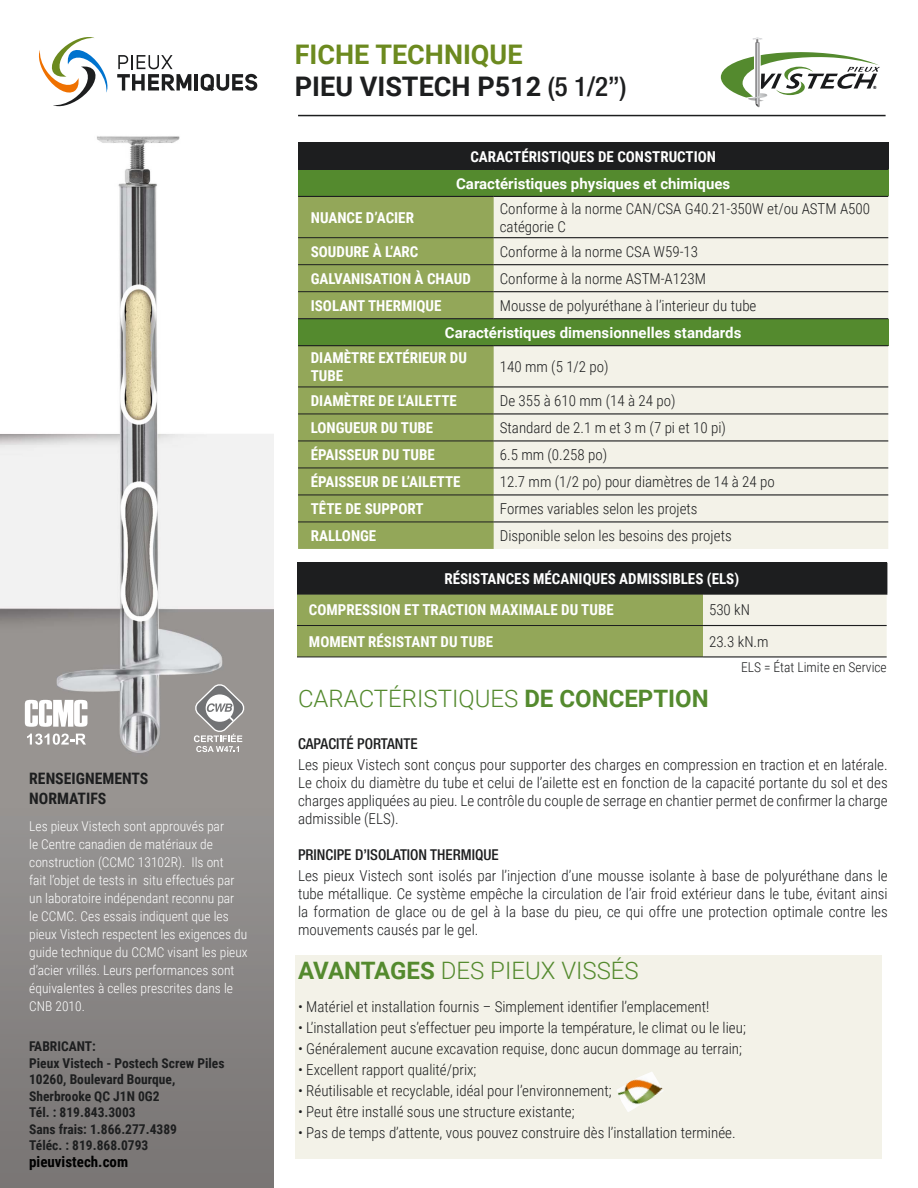
<style>
.page{position:relative;width:918px;height:1188px;background:#fff}
.page>*{position:absolute;margin:0;border:0;box-sizing:border-box;transform-origin:0 0}
.t1{font:700 27px/32.4px "Roboto";color:#1d1e1f}
.t2{font:300 24px "Roboto";color:#548a2e}
.t3{font:700 15.75px/20.4px "Roboto Condensed";color:#1d1e1f}
.t4{font:300 15px/18px "Roboto Condensed";color:#1d1e1f;text-align:justify}
.t5{font:700 15px/18px "Roboto Condensed";color:#fff}
.t6{font:700 15px "Roboto";color:#fff}
.t7{font:500 condensed 15px "Helvetica Neue LT Std";color:#1d1e1f}
.t8{font:700 15px "Roboto Condensed";color:#000}
.t9{font:300 13.5px/18px "Roboto Condensed";color:#fff}
.t10{font:700 13.5px/16.5px "Roboto Condensed";color:#1d1e1f}
.t11{font:300 13.5px "Roboto Condensed";color:#1d1e1f}
.t12{font:900 4.35px "Lato";color:#191a1c}
.s1{color:#6c8a1f}
.s2{font-family:"Helvetica Neue LT Std";font-weight:500;font-stretch:condensed}
.s3{font-weight:700}
</style>
<div class="page">
<img style="left:0;top:75px;width:273px;height:1113px">
<svg style="left:37px;top:37px;width:72px;height:71px"></svg>
<svg style="left:117px;top:55px;width:74px;height:36px"></svg>
<hr style="left:195px;top:74px;width:3px;height:17px;background:#1d1e1f">
<svg style="left:201px;top:74px;width:57px;height:17px"></svg>
<svg style="left:721px;top:37px;width:159px;height:71px"></svg>
<hr style="left:298px;top:115px;width:588px;height:1px;background:#1d1e1f">
<svg style="left:25px;top:700px;width:62px;height:27px"></svg>
<svg style="left:27px;top:734px;width:59px;height:11px"></svg>
<svg style="left:192px;top:681px;width:56px;height:71px"></svg>
<div style="left:298px;top:142px;width:590px;height:27px;background:#1d1e1f"></div>
<div style="left:298px;top:169px;width:590px;height:27px;background:#548a2e"></div>
<div style="left:298px;top:197px;width:196px;height:352px;background:#93a759"></div>
<div style="left:494px;top:197px;width:394px;height:352px;background:#f3f2e8"></div>
<div style="left:298px;top:319px;width:590px;height:27px;background:#548a2e"></div>
<hr style="left:298px;top:237px;width:196px;height:1px;background:#1d1e1f">
<hr style="left:298px;top:264px;width:196px;height:1px;background:#1d1e1f">
<hr style="left:298px;top:291px;width:196px;height:1px;background:#1d1e1f">
<hr style="left:298px;top:386px;width:196px;height:1px;background:#1d1e1f">
<hr style="left:298px;top:413px;width:196px;height:1px;background:#1d1e1f">
<hr style="left:298px;top:440px;width:196px;height:1px;background:#1d1e1f">
<hr style="left:298px;top:467px;width:196px;height:1px;background:#1d1e1f">
<hr style="left:298px;top:494px;width:196px;height:1px;background:#1d1e1f">
<hr style="left:298px;top:521px;width:196px;height:1px;background:#1d1e1f">
<hr style="left:494px;top:237px;width:394px;height:1px;background:#1d1e1f">
<hr style="left:494px;top:264px;width:394px;height:1px;background:#1d1e1f">
<hr style="left:494px;top:291px;width:394px;height:1px;background:#1d1e1f">
<hr style="left:298px;top:169px;width:196px;height:1px;background:#1d1e1f">
<hr style="left:494px;top:169px;width:394px;height:1px;background:#1d1e1f">
<hr style="left:298px;top:196px;width:196px;height:1px;background:#1d1e1f">
<hr style="left:494px;top:196px;width:394px;height:1px;background:#1d1e1f">
<hr style="left:298px;top:318px;width:196px;height:1px;background:#1d1e1f">
<hr style="left:494px;top:318px;width:394px;height:1px;background:#1d1e1f">
<hr style="left:298px;top:345px;width:196px;height:1px;background:#1d1e1f">
<hr style="left:494px;top:345px;width:394px;height:1px;background:#1d1e1f">
<hr style="left:494px;top:386px;width:394px;height:2px;background:#1d1e1f">
<hr style="left:494px;top:413px;width:394px;height:2px;background:#1d1e1f">
<hr style="left:494px;top:440px;width:394px;height:2px;background:#1d1e1f">
<hr style="left:494px;top:467px;width:394px;height:2px;background:#1d1e1f">
<hr style="left:494px;top:494px;width:394px;height:2px;background:#1d1e1f">
<hr style="left:494px;top:521px;width:394px;height:2px;background:#1d1e1f">
<div style="left:297px;top:563px;width:590px;height:31px;background:#1d1e1f"></div>
<svg style="left:297px;top:595px;width:590px;height:61px;background:#b0be85"></svg>
<hr style="left:297px;top:594px;width:406px;height:1px;background:#1d1e1f">
<hr style="left:297px;top:625px;width:406px;height:1px;background:#1d1e1f">
<hr style="left:297px;top:656px;width:406px;height:1px;background:#1d1e1f">
<hr style="left:703px;top:594px;width:184px;height:1px;background:#1d1e1f">
<hr style="left:703px;top:625px;width:184px;height:1px;background:#1d1e1f">
<hr style="left:703px;top:656px;width:184px;height:2px;background:#1d1e1f">
<div style="left:295px;top:955px;width:587px;height:204px;background:#f3f2e8"></div>
<img style="left:617px;top:1072px;width:46px;height:40px">
<p class="t3" style="left:29px;top:768px;width:121px">RENSEIGNEMENTS<br>NORMATIFS</p>
<p class="t9" style="left:29px;top:817px;width:220px">Les pieux Vistech sont approuvés par<br>le Centre canadien de matériaux de construction (CCMC 13102R). Ils ont<br>fait l’objet de tests in situ effectués par un laboratoire indépendant reconnu par<br>le CCMC. Ces essais indiquent que les pieux Vistech respectent les exigences du guide technique du CCMC visant les pieux d’acier vrillés. Leurs performances sont équivalentes à celles prescrites dans le CNB 2010.</p>
<p class="t10" style="left:29px;top:1038px;width:197px">FABRICANT:<br>Pieux Vistech - Postech Screw Piles<br>10260, Boulevard Bourque,<br>Sherbrooke QC J1N 0G2<br>Tél. : 819.843.3003<br>Sans frais: 1.866.277.4389<br>Téléc. : 819.868.0793</p>
<p class="t8" style="left:29px;top:1151px;width:101px">pieuvistech.com</p>
<h1 class="t1" style="left:295px;top:37px;width:333px"><span class="s1">FICHE TECHNIQUE<br></span>PIEU VISTECH P512 <span class="s2">(5 1/2’’)</span></h1>
<p class="t5" style="left:470px;top:147px;width:247px">CARACTÉRISTIQUES DE CONSTRUCTION</p>
<p class="t6" style="left:456px;top:173px;width:276px">Caractéristiques physiques et chimiques</p>
<p class="t12" style="left:873px;top:84px;width:5px">®</p>
<p class="t5" style="left:311px;top:208px;width:105px">NUANCE D’ACIER</p>
<p class="t4" style="left:500px;top:199px;width:372px">Conforme à la norme CAN/CSA G40.21-350W et/ou ASTM A500 catégorie C</p>
<p class="t5" style="left:311px;top:242px;width:109px">SOUDURE À L’ARC</p>
<p class="t4" style="left:500px;top:242px;width:200px">Conforme à la norme CSA W59-13</p>
<p class="t5" style="left:311px;top:269px;width:161px">GALVANISATION À CHAUD</p>
<p class="t4" style="left:500px;top:269px;width:208px">Conforme à la norme ASTM-A123M</p>
<p class="t5" style="left:311px;top:296px;width:132px">ISOLANT THERMIQUE</p>
<p class="t4" style="left:500px;top:296px;width:258px">Mousse de polyuréthane à l’interieur du tube</p>
<p class="t6" style="left:445px;top:322px;width:298px">Caractéristiques dimensionnelles standards</p>
<p class="t5" style="left:311px;top:348px;width:158px">DIAMÈTRE EXTÉRIEUR DU<br>TUBE</p>
<p class="t4" style="left:500px;top:357px;width:110px">140 mm (5 1/2 po)</p>
<p class="t5" style="left:311px;top:391px;width:148px">DIAMÈTRE DE L’AILETTE</p>
<p class="t4" style="left:500px;top:391px;width:177px">De 355 à 610 mm (14 à 24 po)</p>
<p class="t5" style="left:311px;top:418px;width:124px">LONGUEUR DU TUBE</p>
<p class="t4" style="left:500px;top:418px;width:228px">Standard de 2.1 m et 3 m (7 pi et 10 pi)</p>
<p class="t5" style="left:311px;top:445px;width:126px">ÉPAISSEUR DU TUBE</p>
<p class="t4" style="left:500px;top:445px;width:109px">6.5 mm (0.258 po)</p>
<p class="t5" style="left:311px;top:472px;width:151px">ÉPAISSEUR DE L’AILETTE</p>
<p class="t4" style="left:500px;top:472px;width:277px">12.7 mm (1/2 po) pour diamètres de 14 à 24 po</p>
<p class="t5" style="left:311px;top:499px;width:114px">TÊTE DE SUPPORT</p>
<p class="t4" style="left:500px;top:499px;width:199px">Formes variables selon les projets</p>
<p class="t5" style="left:311px;top:526px;width:67px">RALLONGE</p>
<p class="t4" style="left:500px;top:526px;width:233px">Disponible selon les besoins des projets</p>
<p class="t5" style="left:309px;top:562px;width:432px;line-height:31.3px;text-indent:135px">RÉSISTANCES MÉCANIQUES ADMISSIBLES (ELS)<br>COMPRESSION ET TRACTION MAXIMALE DU TUBE</p>
<p class="t4" style="left:709px;top:601px;width:42px">530 kN</p>
<p class="t5" style="left:309px;top:632px;width:186px">MOMENT RÉSISTANT DU TUBE</p>
<p class="t4" style="left:709px;top:632px;width:61px">23.3 kN.m</p>
<p class="t11" style="left:741px;top:658px;width:147px">ELS = État Limite en Service</p>
<h2 class="t2" style="left:298px;top:681px;width:412px">CARACTÉRISTIQUES <span class="s3">DE CONCEPTION</span></h2>
<p class="t7" style="left:298px;top:734px;width:121px">CAPACITÉ PORTANTE</p>
<p class="t4" style="left:298px;top:755px;width:591px">Les pieux Vistech sont conçus pour supporter des charges en compression en traction et en latérale.<br>Le choix du diamètre du tube et celui de l’ailette est en fonction de la capacité portante du sol et des charges appliquées au pieu. Le contrôle du couple de serrage en chantier permet de confirmer la charge admissible (ELS).</p>
<p class="t7" style="left:298px;top:845px;width:202px">PRINCIPE D’ISOLATION THERMIQUE</p>
<p class="t4" style="left:298px;top:866px;width:591px">Les pieux Vistech sont isolés par l’injection d’une mousse isolante à base de polyuréthane dans le tube métallique. Ce système empêche la circulation de l’air froid extérieur dans le tube, évitant ainsi la formation de glace ou de gel à la base du pieu, ce qui offre une protection optimale contre les mouvements causés par le gel.</p>
<h2 class="t2" style="left:298px;top:954px;width:342px"><span class="s3">AVANTAGES</span> DES PIEUX VISSÉS</h2>
<p class="t4" style="left:298px;top:997px;width:413px">• Matériel et installation fournis – Simplement identifier l’emplacement!</p>
<p class="t4" style="left:298px;top:1018px;width:449px">• L’installation peut s’effectuer peu importe la température, le climat ou le lieu;</p>
<p class="t4" style="left:298px;top:1039px;width:445px">• Généralement aucune excavation requise, donc aucun dommage au terrain;</p>
<p class="t4" style="left:298px;top:1060px;width:180px">• Excellent rapport qualité/prix;</p>
<p class="t4" style="left:298px;top:1081px;width:315px">• Réutilisable et recyclable, idéal pour l’environnement;</p>
<p class="t4" style="left:298px;top:1102px;width:278px">• Peut être installé sous une structure existante;</p>
<p class="t4" style="left:298px;top:1123px;width:439px">• Pas de temps d’attente, vous pouvez construire dès l’installation terminée.</p>
</div>
